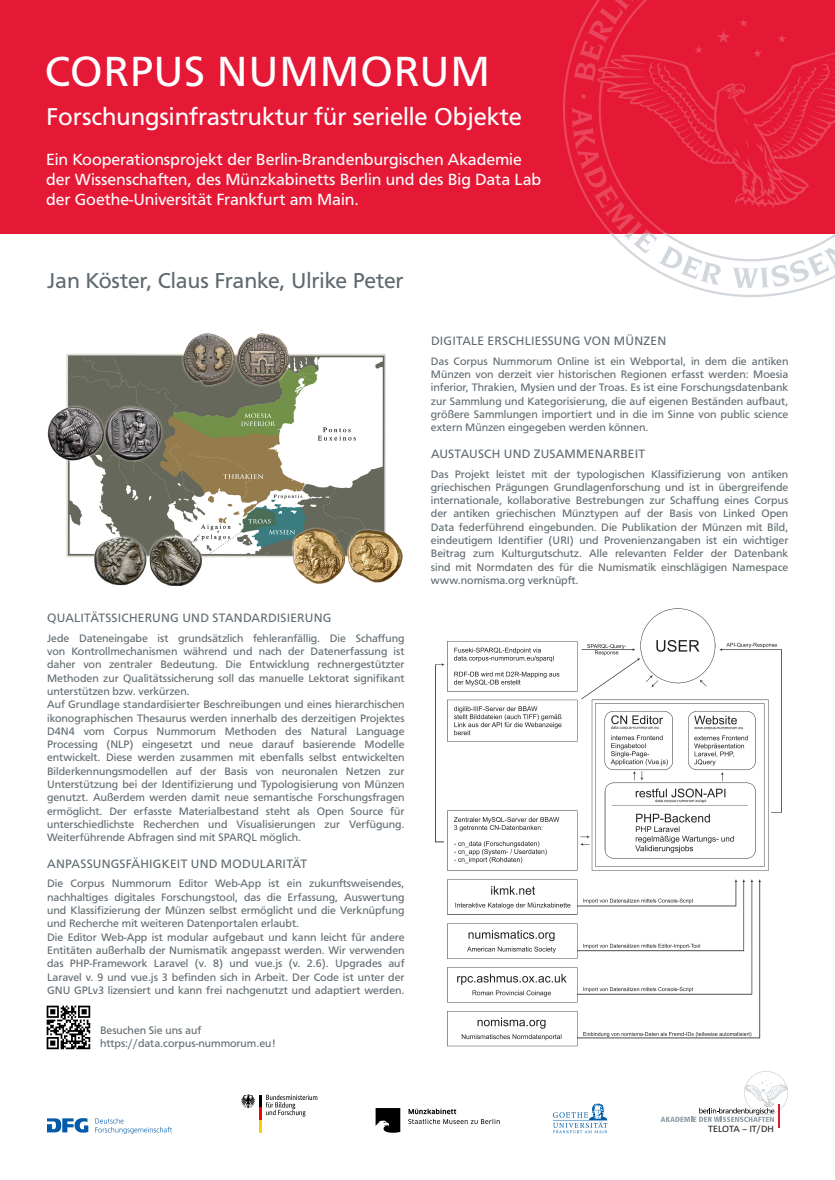
<style>
.page{position:relative;width:835px;height:1180px;background:#fff}
.page>*{position:absolute;margin:0;border:0;box-sizing:border-box;transform-origin:0 0}
.Posterüberschrift{font:43.75px "Carto Gothic Std";letter-spacing:.02em;color:#fff}
.Posterunterüberschri{font:25.2px "Carto Gothic Std";color:#fff}
.Projektautoren{font:22.4px "Carto Gothic Std";letter-spacing:-.005em;color:#5f696f}
.Posterunterüberschri-2{font:16.8px "Carto Gothic Std";color:#fff}
.t1{font:12.6px "Carto Gothic Std";letter-spacing:.02em;color:#5f696f}
.t2{font:11.2px/13.3px "Carto Gothic Std";color:#5f696f;text-align:justify}
.t3{font:9.34px "Carto Gothic Std";letter-spacing:-.005em;color:#231f20}
</style>
<div class="page">
<div style="left:0;top:0;width:834px;height:233px;background:#e51836"></div>
<svg style="left:562px;top:0;width:272px;height:297px"></svg>
<img style="left:435px;top:608px;width:347px;height:439px">
<img style="left:47px;top:1118px;width:125px;height:16px">
<svg style="left:241px;top:1094px;width:76px;height:38px"></svg>
<svg style="left:552px;top:1103px;width:55px;height:30px"></svg>
<svg style="left:375px;top:1108px;width:25px;height:24px"></svg>
<svg style="left:408px;top:1108px;width:91px;height:16px"></svg>
<img style="left:46px;top:1005px;width:45px;height:45px">
<img style="left:47px;top:333px;width:356px;height:253px">
<svg style="left:660px;top:1071px;width:128px;height:56px"></svg>
<p class="Posterüberschrift" style="left:45px;top:46px;width:446px">CORPUS NUMMORUM</p>
<p class="Posterunterüberschri" style="left:46px;top:102px;width:477px">Forschungsinfrastruktur für serielle Objekte</p>
<p class="Posterunterüberschri-2" style="left:46px;top:150px;width:477px">Ein Kooperationsprojekt der Berlin-Brandenburgischen Akademie</p>
<p class="Posterunterüberschri-2" style="left:46px;top:170px;width:496px">der Wissenschaften, des Münzkabinetts Berlin und des Big Data Lab</p>
<p class="Posterunterüberschri-2" style="left:46px;top:190px;width:314px">der Goethe-Universität Frankfurt am Main.</p>
<p class="Projektautoren" style="left:47px;top:267px;width:358px">Jan Köster, Claus Franke, Ulrike Peter</p>
<p class="t1" style="left:47px;top:610px;width:285px">QUALITÄTSSICHERUNG UND STANDARDISIERUNG</p>
<p class="t2" style="left:47px;top:631px;width:359px">Jede Dateneingabe ist grundsätzlich fehleranfällig. Die Schaffung von Kontrollmechanismen während und nach der Datenerfassung ist daher von zentraler Bedeutung. Die Entwicklung rechnergestützter Methoden zur Qualitätssicherung soll das manuelle Lektorat signifikant unterstützen bzw. verkürzen.</p>
<p class="t2" style="left:47px;top:698px;width:359px">Auf Grundlage standardisierter Beschreibungen und eines hierarchischen ikonographischen Thesaurus werden innerhalb des derzeitigen Projektes D4N4 vom Corpus Nummorum Methoden des Natural Language Processing (NLP) eingesetzt und neue darauf basierende Modelle entwickelt. Diese werden zusammen mit ebenfalls selbst entwickelten Bilderkennungsmodellen auf der Basis von neuronalen Netzen zur Unterstützung bei der Identifizierung und Typologisierung von Münzen genutzt. Außerdem werden damit neue semantische Forschungsfragen ermöglicht. Der erfasste Materialbestand steht als Open Source für unterschiedlichste Recherchen und Visualisierungen zur Verfügung.<br>Weiterführende Abfragen sind mit SPARQL möglich.</p>
<p class="t1" style="left:47px;top:856px;width:261px">ANPASSUNGSFÄHIGKEIT UND MODULARITÄT</p>
<p class="t2" style="left:47px;top:877px;width:359px">Die Corpus Nummorum Editor Web-App ist ein zukunftsweisendes, nachhaltiges digitales Forschungstool, das die Erfassung, Auswertung und Klassifizierung der Münzen selbst ermöglicht und die Verknüpfung und Recherche mit weiteren Datenportalen erlaubt.</p>
<p class="t2" style="left:47px;top:930px;width:359px">Die Editor Web-App ist modular aufgebaut und kann leicht für andere Entitäten außerhalb der Numismatik angepasst werden. Wir verwenden das PHP-Framework Laravel (v. 8) und vue.js (v. 2.6). Upgrades auf Laravel v. 9 und vue.js 3 befinden sich in Arbeit. Der Code ist unter der GNU GPLv3 lizensiert und kann frei nachgenutzt und adaptiert werden.</p>
<p class="t2" style="left:100px;top:1023px;width:103px">Besuchen Sie uns auf</p>
<p class="t2" style="left:100px;top:1036px;width:177px">https://data.corpus-nummorum.eu!</p>
<p class="t1" style="left:431px;top:334px;width:237px">DIGITALE ERSCHLIESSUNG VON MÜNZEN</p>
<p class="t2" style="left:431px;top:354px;width:359px">Das Corpus Nummorum Online ist ein Webportal, in dem die antiken Münzen von derzeit vier historischen Regionen erfasst werden: Moesia inferior, Thrakien, Mysien und der Troas. Es ist eine Forschungsdatenbank zur Sammlung und Kategorisierung, die auf eigenen Beständen aufbaut, größere Sammlungen importiert und in die im Sinne von public science extern Münzen eingegeben werden können.</p>
<p class="t1" style="left:431px;top:446px;width:216px">AUSTAUSCH UND ZUSAMMENARBEIT</p>
<p class="t2" style="left:431px;top:467px;width:359px">Das Projekt leistet mit der typologischen Klassifizierung von antiken griechischen Prägungen Grundlagenforschung und ist in übergreifende internationale, kollaborative Bestrebungen zur Schaffung eines Corpus der antiken griechischen Münztypen auf der Basis von Linked Open Data federführend eingebunden. Die Publikation der Münzen mit Bild, eindeutigem Identifier (URI) und Provenienzangaben ist ein wichtiger Beitrag zum Kulturgutschutz. Alle relevanten Felder der Datenbank sind mit Normdaten des für die Numismatik einschlägigen Namespace www.nomisma.org verknüpft.</p>
<p class="t3" style="left:708px;top:1123px;width:67px">TELOTA – IT/DH</p>
</div>
